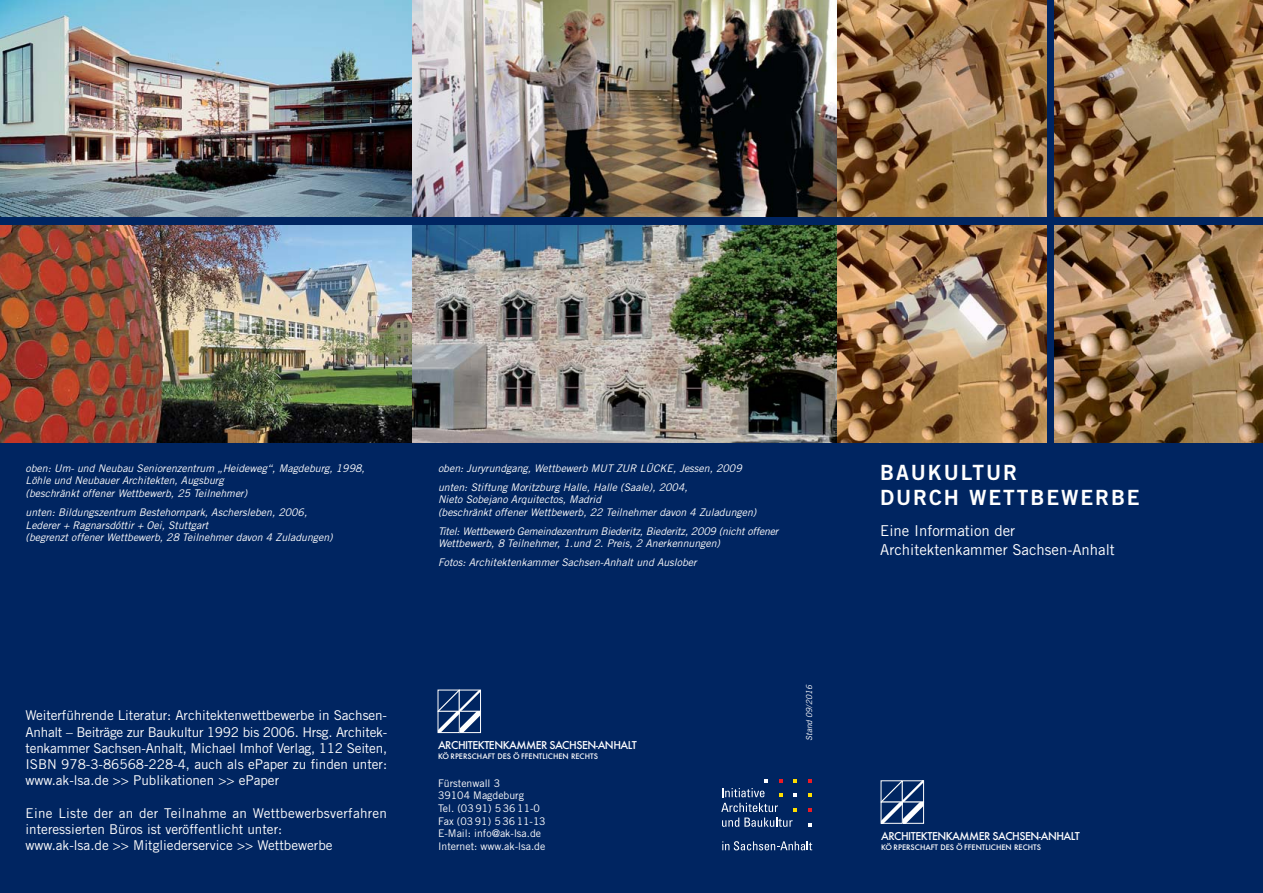
<style>
.page{position:relative;width:1263px;height:893px;background:#002561}
.page>*{position:absolute;margin:0;border:0;box-sizing:border-box;transform-origin:0 0}
.t1{font:21px/25.2px "Trade Gothic Bold Two";letter-spacing:.09em;color:#fff}
.t2{font:15px/19.5px "Trade Gothic";color:#fff}
.t3{font:13.5px/16.2px "Trade Gothic";color:#fff;text-align:justify}
.t4{font:italic 10.5px/12.6px "Trade Gothic";color:#fff}
.t5{font:10.5px/12.6px "Trade Gothic";color:#fff}
.t6{font:500 10.5px "Futura";letter-spacing:-.045em;color:#fff}
.t7{font:italic 8.25px "Trade Gothic";color:#fff}
.t8{font:500 7.35px "Futura";color:#fff}
</style>
<div class="page">
<div style="left:902px;top:780px;width:22px;height:22px;border:1px solid #fff"></div>
<div style="left:902px;top:802px;width:22px;height:22px;border:1px solid #fff"></div>
<svg style="left:881px;top:781px;width:42px;height:42px"></svg>
<div style="left:881px;top:802px;width:21px;height:22px;border:1px solid #fff"></div>
<img style="left:1054px;top:225px;width:209px;height:217px">
<img style="left:1054px;top:0;width:209px;height:217px">
<div style="left:459px;top:690px;width:22px;height:22px;border:1px solid #fff"></div>
<div style="left:459px;top:711px;width:22px;height:22px;border:1px solid #fff"></div>
<svg style="left:438px;top:690px;width:42px;height:43px"></svg>
<div style="left:438px;top:711px;width:21px;height:22px;border:1px solid #fff"></div>
<img style="left:0;top:225px;width:412px;height:217px">
<img style="left:0;top:0;width:412px;height:217px">
<svg style="left:722px;top:841px;width:90px;height:9px"></svg>
<svg style="left:722px;top:788px;width:42px;height:9px"></svg>
<svg style="left:808px;top:823px;width:4px;height:4px"></svg>
<svg style="left:808px;top:808px;width:4px;height:4px"></svg>
<svg style="left:808px;top:793px;width:4px;height:4px"></svg>
<svg style="left:808px;top:779px;width:4px;height:3px"></svg>
<svg style="left:721px;top:803px;width:76px;height:24px"></svg>
<svg style="left:793px;top:793px;width:4px;height:4px"></svg>
<svg style="left:793px;top:779px;width:4px;height:3px"></svg>
<svg style="left:779px;top:793px;width:3px;height:4px"></svg>
<svg style="left:764px;top:779px;width:4px;height:3px"></svg>
<img style="left:412px;top:225px;width:426px;height:217px">
<img style="left:412px;top:0;width:426px;height:217px">
<img style="left:838px;top:225px;width:208px;height:217px">
<img style="left:838px;top:0;width:208px;height:217px">
<p class="t4" style="left:26px;top:463px;width:343px">oben: Um- und Neubau Seniorenzentrum „Heideweg“, Magdeburg, 1998,<br>Löhle und Neubauer Architekten, Augsburg<br>(beschränkt offener Wettbewerb, 25 Teilnehmer)</p>
<p class="t4" style="left:26px;top:507px;width:311px">unten: Bildungszentrum Bestehornpark, Aschersleben, 2006,<br>Lederer + Ragnarsdóttir + Oei, Stuttgart<br>(begrenzt offener Wettbewerb, 28 Teilnehmer davon 4 Zuladungen)</p>
<p class="t3" style="left:26px;top:709px;width:363px">Weiterführende Literatur: Architektenwettbewerbe in Sachsen-Anhalt – Beiträge zur Baukultur 1992 bis 2006. Hrsg. Architek&shy;tenkammer Sachsen-Anhalt, Michael Imhof Verlag, 112 Seiten, ISBN 978-3-86568-228-4, auch als ePaper zu finden unter: www.ak-lsa.de &gt;&gt; Publikationen &gt;&gt; ePaper</p>
<p class="t3" style="left:26px;top:806px;width:363px;text-align:left">Eine Liste der an der Teilnahme an Wettbewerbsverfahren interessierten Büros ist veröffentlicht unter:<br>www.ak-lsa.de &gt;&gt; Mitgliederservice &gt;&gt; Wettbewerbe</p>
<p class="t4" style="left:438px;top:460px;width:307px;line-height:18.9px">oben: Juryrundgang, Wettbewerb MUT ZUR LÜCKE, Jessen, 2009 unten: Stiftung Moritzburg Halle, Halle (Saale), 2004,</p>
<p class="t4" style="left:438px;top:494px;width:322px">Nieto Sobejano Arquitectos, Madrid<br>(beschränkt offener Wettbewerb, 22 Teilnehmer davon 4 Zuladungen)</p>
<p class="t4" style="left:438px;top:526px;width:344px">Titel:Wettbewerb Gemeindezentrum Biederitz,Biederitz,2009 (nichtoffener<br>Wettbewerb, 8 Teilnehmer, 1.und 2. Preis, 2 Anerkennungen)</p>
<p class="t4" style="left:438px;top:557px;width:262px">Fotos: Architektenkammer Sachsen-Anhalt und Auslober</p>
<p class="t6" style="left:438px;top:740px;width:200px">ARCHITEKTENKAMMER SACHSEN-ANHALT</p>
<p class="t8" style="left:438px;top:753px;width:161px">KÖRPERSCHAFT DES ÖFFENTLICHEN RECHTS</p>
<p class="t5" style="left:438px;top:778px;width:109px">Fürstenwall 3<br>39104 Magdeburg<br>Tel. (0391) 53611-0<br>Fax (0391) 53611-13<br>E-Mail: info@ak-lsa.de<br>Internet: www.ak-lsa.de</p>
<p class="t7" style="left:806px;top:741px;width:58px;rotate:-90deg">Stand 09/2016</p>
<h1 class="t1" style="left:880px;top:462px;width:261px">BAUKULTUR<br>DURCH WETTBEWERBE</h1>
<h2 class="t2" style="left:880px;top:522px;width:236px">Eine Information der<br>Architektenkammer Sachsen-Anhalt</h2>
<p class="t6" style="left:881px;top:831px;width:200px">ARCHITEKTENKAMMER SACHSEN-ANHALT</p>
<p class="t8" style="left:881px;top:844px;width:161px">KÖRPERSCHAFT DES ÖFFENTLICHEN RECHTS</p>
</div>
